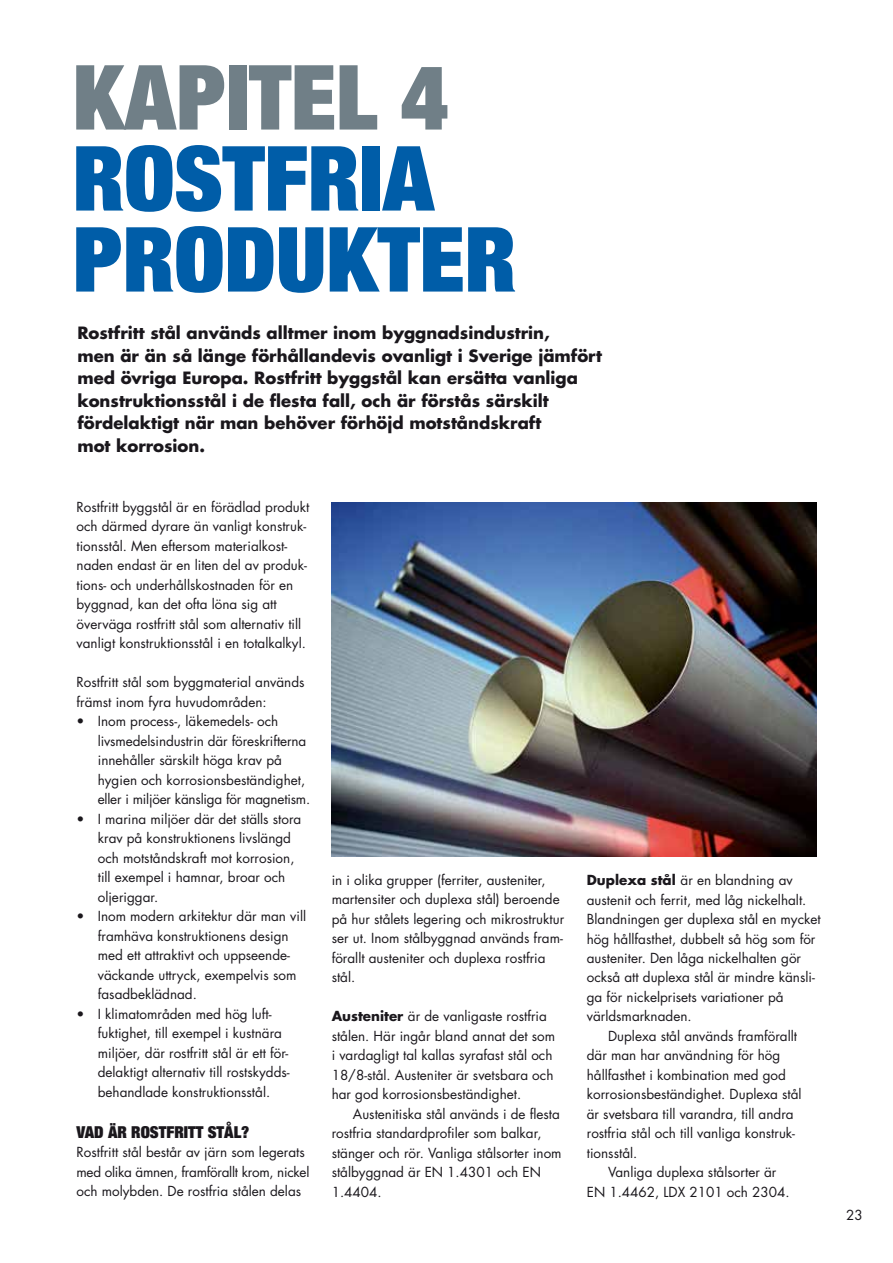
<style>
.page{position:relative;width:893px;height:1263px;background:#fff}
.page>*{position:absolute;margin:0;border:0;box-sizing:border-box;transform-origin:0 0}
.t1{font:900 expanded 90px/81px "Helvetica Neue";color:#005da8}
.t2{font:900 expanded 90px "Helvetica Neue";color:#707f87}
.t3{font:700 16.5px/22.5px "Futura";color:#1a171c}
.t4{font:900 expanded 16.5px "Helvetica Neue";color:#1a171c}
.t5{font:13.5px/19.5px "Futura";color:#1a171c}
.s1{font-weight:700}
</style>
<div class="page">
<img style="left:332px;top:503px;width:484px;height:354px">
<h1 class="t2" style="left:73px;top:40px;width:377px">KAPITEL 4</h1>
<h1 class="t1" style="left:73px;top:136px;width:445px">ROSTFRIA<br>PRODUKTER</h1>
<p class="t3" style="left:77px;top:321px;width:526px">Rostfritt stål används alltmer inom byggnadsindustrin,<br>men är än så länge förhållandevis ovanligt i Sverige jämfört med övriga Europa. Rostfritt byggstål kan ersätta vanliga konstruktionsstål i de flesta fall, och är förstås särskilt fördelaktigt när man behöver förhöjd motståndskraft<br>mot korrosion.</p>
<p class="t5" style="left:77px;top:497px;width:234px">Rostfritt byggstål är en förädlad produkt och därmed dyrare än vanligt konstruk&shy;tionsstål. Men eftersom materialkost&shy;naden endast är en liten del av produk&shy;tions- och underhållskostnaden för en byggnad, kan det ofta löna sig att överväga rostfritt stål som alternativ till vanligt konstruktionsstål i en totalkalkyl.</p>
<p class="t5" style="left:77px;top:673px;width:229px">Rostfritt stål som byggmaterial används främst inom fyra huvudområden:</p>
<p class="t5" style="left:98px;top:712px;width:214px;text-indent:-21px">• Inom process-, läkemedels- och livsmedelsindustrin där föreskrifterna innehåller särskilt höga krav på hygien och korrosionsbeständighet, eller i miljöer känsliga för magnetism.</p>
<p class="t5" style="left:98px;top:809px;width:205px;text-indent:-21px">• I marina miljöer där det ställs stora krav på konstruktionens livslängd och motståndskraft mot korrosion, till exempel i hamnar, broar och oljeriggar.</p>
<p class="t5" style="left:98px;top:907px;width:210px;text-indent:-21px">• Inom modern arkitektur där man vill framhäva konstruktionens design med ett attraktivt och uppseende&shy;väckande uttryck, exempelvis som fasadbeklädnad.</p>
<p class="t5" style="left:98px;top:1004px;width:193px;text-indent:-21px">• I klimatområden med hög luft&shy;fuktighet, till exempel i kustnära miljöer, där rostfritt stål är ett för&shy;delaktigt alternativ till rostskydds&shy;behandlade konstruktionsstål.</p>
<p class="t4" style="left:77px;top:1121px;width:175px">VAD ÄR ROSTFRITT STÅL?</p>
<p class="t5" style="left:77px;top:1142px;width:234px">Rostfritt stål består av järn som legerats med olika ämnen, framförallt krom, nickel och molybden. De rostfria stålen delas</p>
<p class="t5" style="left:332px;top:870px;width:234px">in i olika grupper (ferriter, austeniter, martensiter och duplexa stål) beroende på hur stålets legering och mikrostruktur ser ut. Inom stålbyggnad används fram&shy;förallt austeniter och duplexa rostfria stål.</p>
<p class="t5" style="left:332px;top:1006px;width:225px"><span class="s1">Austeniter</span> är de vanligaste rostfria stålen. Här ingår bland annat det som i vardagligt tal kallas syrafast stål och 18/8-stål. Austeniter är svetsbara och har god korrosionsbeständighet.</p>
<p class="t5" style="left:332px;top:1104px;width:231px;text-indent:21px">Austenitiska stål används i de flesta rostfria standardprofiler som balkar, stänger och rör. Vanliga stålsorter inom stålbyggnad är EN 1.4301 och EN<br>1.4404.</p>
<p class="t5" style="left:587px;top:870px;width:207px"><span class="s1">Duplexa stål</span> är en blandning av</p>
<p class="t5" style="left:587px;top:890px;width:221px">austenit och ferrit, med låg nickelhalt.</p>
<p class="t5" style="left:587px;top:909px;width:235px">Blandningen ger duplexa stål en mycket</p>
<p class="t5" style="left:587px;top:929px;width:230px">hög hållfasthet, dubbelt så hög som för</p>
<p class="t5" style="left:587px;top:948px;width:216px">austeniter. Den låga nickelhalten gör</p>
<p class="t5" style="left:587px;top:968px;width:230px">också att duplexa stål är mindre känsli-</p>
<p class="t5" style="left:587px;top:987px;width:198px">ga för nickelprisets variationer på</p>
<p class="t5" style="left:587px;top:1007px;width:106px">världsmarknaden.</p>
<p class="t5" style="left:608px;top:1026px;width:190px">Duplexa stål används framförallt</p>
<p class="t5" style="left:587px;top:1046px;width:195px">där man har användning för hög</p>
<p class="t5" style="left:587px;top:1065px;width:201px">hållfasthet i kombination med god</p>
<p class="t5" style="left:587px;top:1085px;width:216px">korrosionsbeständighet. Duplexa stål</p>
<p class="t5" style="left:587px;top:1104px;width:208px">är svetsbara till varandra, till andra</p>
<p class="t5" style="left:587px;top:1124px;width:210px">rostfria stål och till vanliga konstruk-</p>
<p class="t5" style="left:587px;top:1143px;width:52px">tionsstål.</p>
<p class="t5" style="left:608px;top:1163px;width:170px">Vanliga duplexa stålsorter är</p>
<p class="t5" style="left:587px;top:1182px;width:204px">EN 1.4462, LDX 2101 och 2304.</p>
<p class="t5" style="left:846px;top:1205px;width:18px">23</p>
</div>
